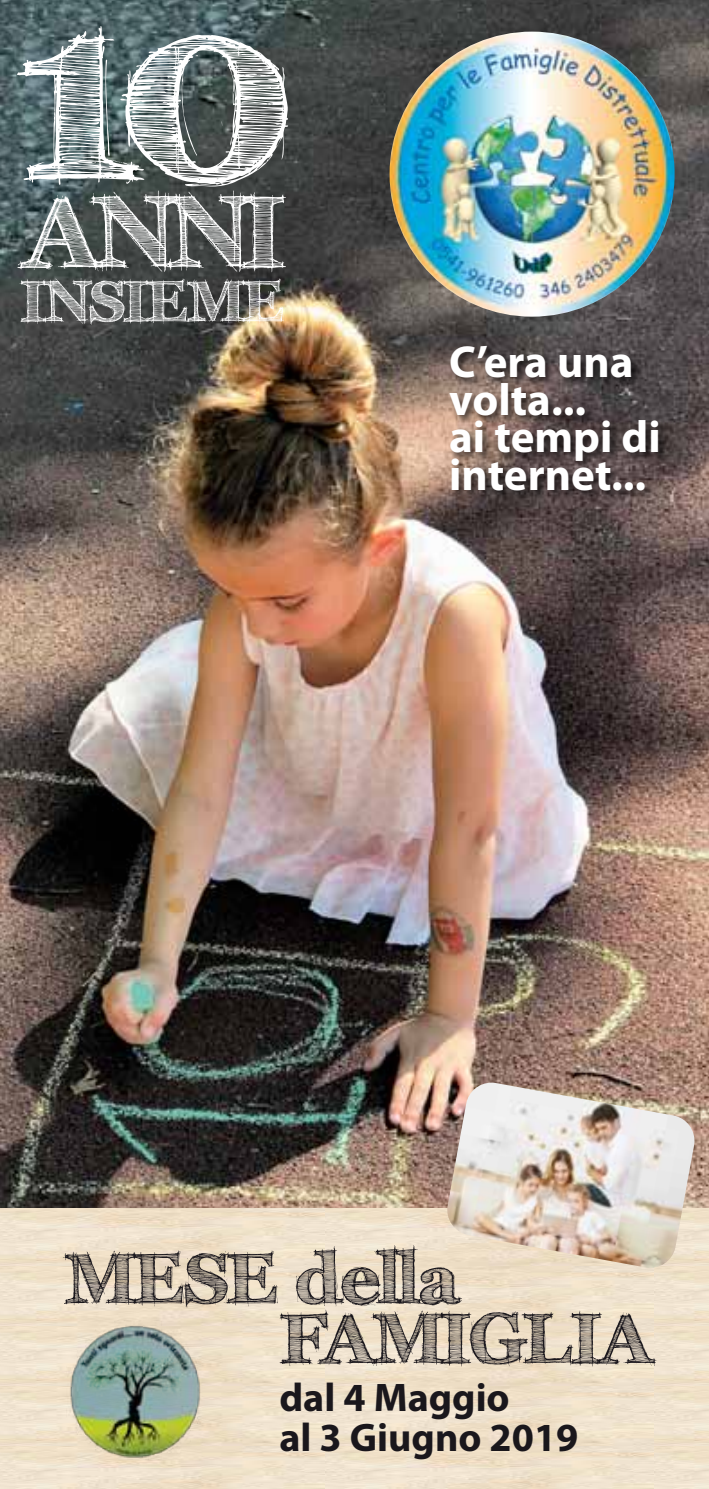
<style>
.page{position:relative;width:709px;height:1489px;background:#fff}
.page>*{position:absolute;margin:0;border:0;box-sizing:border-box;transform-origin:0 0}
.t1{font:700 259.75px "FFF Tusj";color:#fff}
.t2{font:700 101px "FFF Tusj";color:#fff}
.t3{font:700 70.5px/59.8px "FFF Tusj";color:#1a171c}
.t4{font:700 57.25px "FFF Tusj";color:#fff}
.t5{font:700 45px/37.5px "Myriad Pro";color:#fff}
.t6{font:700 40px/40px "Myriad Pro";color:#1a171c}
</style>
<div class="page">
<img style="left:0;top:0;width:709px;height:1208px">
<svg style="left:0;top:1208px;width:709px;height:280px;background:#efe0ca"></svg>
<img style="left:389px;top:32px;width:285px;height:285px;border-radius:141px">
<img style="left:445px;top:1082px;width:251px;height:187px">
<img style="left:444px;top:335px;width:229px;height:178px">
<img style="left:66px;top:1319px;width:135px;height:140px">
<h1 class="t1" style="left:16px;top:-66px;width:285px">10</h1>
<h2 class="t2" style="left:23px;top:172px;width:260px">ANNI</h2>
<p class="t4" style="left:21px;top:267px;width:264px">INSIEME</p>
<p class="t5" style="left:449px;top:341px;width:213px">C’era una volta...<br>ai tempi di internet...</p>
<h3 class="t3" style="left:280px;top:1248px;width:372px;text-indent:-215px">MESE della<br>FAMIGLIA</h3>
<p class="t6" style="left:279px;top:1375px;width:300px">dal 4 Maggio<br>al 3 Giugno 2019</p>
</div>
